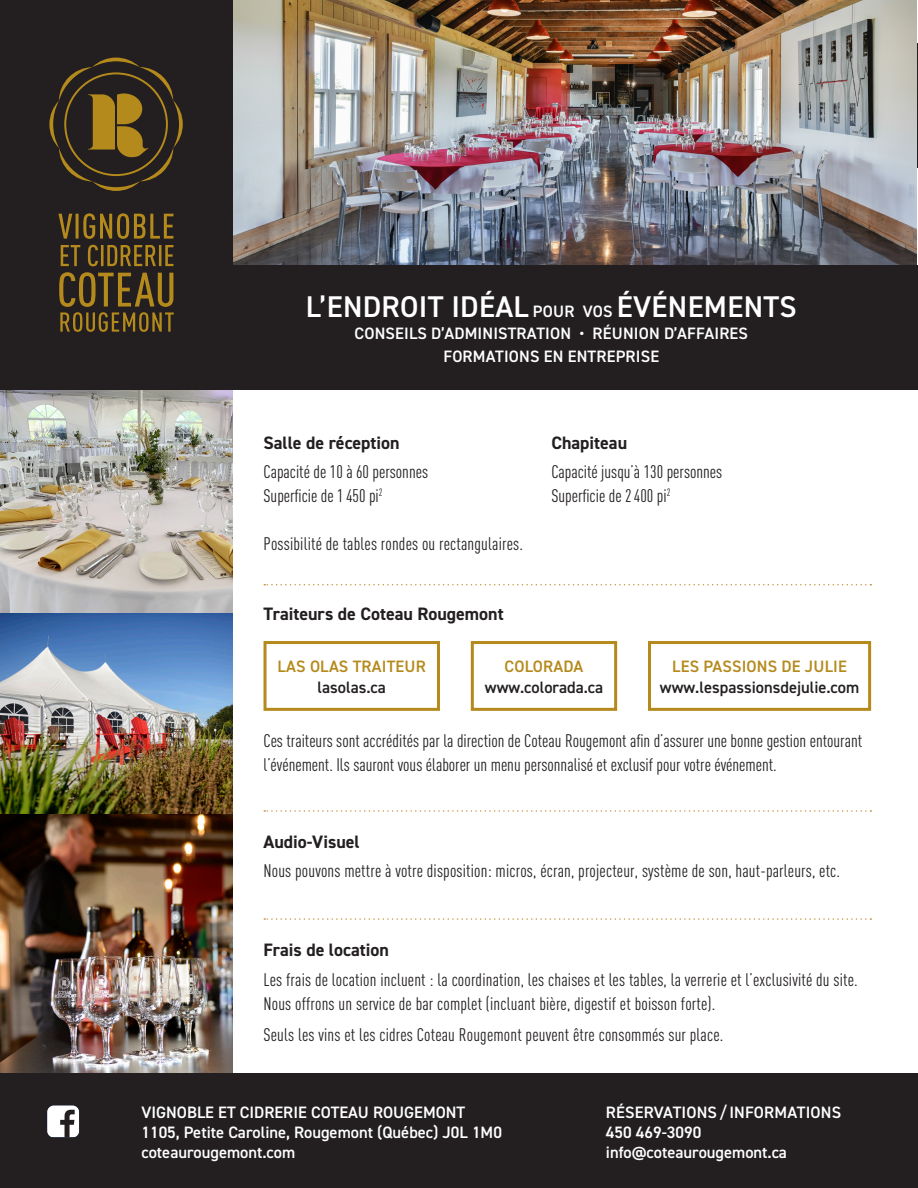
<style>
.page{position:relative;width:918px;height:1188px;background:#fff}
.page>*{position:absolute;margin:0;border:0;box-sizing:border-box;transform-origin:0 0}
.t1{font:600 30px "DIN2014";letter-spacing:.01em;color:#fff}
.t2{font:condensed 18px/24px "DINOT";letter-spacing:.01em;color:#231f20}
.t3{font:700 18px "DIN2014";color:#231f20}
.t4{font:600 16.5px "DIN2014";color:#fff}
.t5{font:600 16.5px "DIN2014";color:#231f20}
.t6{font:600 16.5px "DIN2014";letter-spacing:.01em;color:#b58a1c}
.s1{font-size:16.5px}
</style>
<div class="page">
<img style="left:0;top:389px;width:232px;height:684px">
<img style="left:232px;top:0;width:685px;height:265px">
<div style="left:232px;top:265px;width:686px;height:124px;background:#231f20"></div>
<div style="left:0;top:0;width:232px;height:389px;background:#231f20"></div>
<svg style="left:49px;top:58px;width:134px;height:133px"></svg>
<svg style="left:59px;top:272px;width:115px;height:60px"></svg>
<svg style="left:61px;top:245px;width:112px;height:21px"></svg>
<svg style="left:58px;top:213px;width:115px;height:26px"></svg>
<svg style="left:264px;top:584px;width:607px;height:1px"></svg>
<svg style="left:264px;top:810px;width:607px;height:2px"></svg>
<svg style="left:264px;top:918px;width:607px;height:2px"></svg>
<div style="left:0;top:1073px;width:918px;height:115px;background:#231f20"></div>
<svg style="left:47px;top:1106px;width:32px;height:31px"></svg>
<div style="left:264px;top:641px;width:176px;height:70px;border:3px solid #b58a1c"></div>
<div style="left:471px;top:641px;width:146px;height:70px;border:3px solid #b58a1c"></div>
<div style="left:648px;top:641px;width:223px;height:70px;border:3px solid #b58a1c"></div>
<p class="t1" style="left:306px;top:286px;width:492px">L’ENDROIT IDÉAL <span class="s1">POUR VOS</span> ÉVÉNEMENTS</p>
<p class="t4" style="left:355px;top:323px;width:395px">CONSEILS D’ADMINISTRATION • RÉUNION D’AFFAIRES</p>
<p class="t4" style="left:444px;top:345px;width:217px">FORMATIONS EN ENTREPRISE</p>
<p class="t3" style="left:264px;top:430px;width:138px">Salle de réception</p>
<p class="t2" style="left:264px;top:459px;width:166px">Capacité de 10 à 60 personnes</p>
<p class="t2" style="left:264px;top:483px;width:121px">Superficie de 1450 pi<sup>2</sup></p>
<p class="t2" style="left:264px;top:532px;width:261px">Possibilité de tables rondes ou rectangulaires.</p>
<p class="t3" style="left:264px;top:602px;width:242px">Traiteurs de Coteau Rougemont</p>
<p class="t3" style="left:551px;top:430px;width:77px">Chapiteau</p>
<p class="t2" style="left:551px;top:459px;width:172px">Capacité jusqu’à 130 personnes</p>
<p class="t2" style="left:551px;top:483px;width:121px">Superficie de 2400 pi<sup>2</sup></p>
<p class="t6" style="left:278px;top:655px;width:150px">LAS OLAS TRAITEUR</p>
<p class="t5" style="left:318px;top:676px;width:70px">lasolas.ca</p>
<p class="t6" style="left:505px;top:655px;width:80px">COLORADA</p>
<p class="t5" style="left:485px;top:676px;width:120px">www.colorada.ca</p>
<p class="t6" style="left:672px;top:655px;width:176px">LES PASSIONS DE JULIE</p>
<p class="t5" style="left:660px;top:676px;width:201px">www.lespassionsdejulie.com</p>
<p class="t2" style="left:264px;top:728px;width:600px">Ces traiteurs sont accrédités par la direction de Coteau Rougemont afin d’assurer une bonne gestion entourant l’événement. Ils sauront vous élaborer un menu personnalisé et exclusif pour votre événement.</p>
<p class="t3" style="left:264px;top:830px;width:98px">Audio-Visuel</p>
<p class="t2" style="left:264px;top:859px;width:578px">Nous pouvons mettre à votre disposition: micros, écran, projecteur, système de son, haut-parleurs, etc.</p>
<p class="t3" style="left:264px;top:938px;width:127px">Frais de location</p>
<p class="t2" style="left:264px;top:967px;width:596px">Les frais de location incluent : la coordination, les chaises et les tables, la verrerie et l’exclusivité du site.<br>Nous offrons un service de bar complet (incluant bière, digestif et boisson forte).</p>
<p class="t2" style="left:264px;top:1022px;width:461px">Seuls les vins et les cidres Coteau Rougemont peuvent être consommés sur place.</p>
<p class="t4" style="left:141px;top:1102px;width:325px">VIGNOBLE ET CIDRERIE COTEAU ROUGEMONT</p>
<p class="t4" style="left:141px;top:1122px;width:362px">1105, Petite Caroline, Rougemont (Québec) J0L 1M0</p>
<p class="t4" style="left:141px;top:1141px;width:155px">coteaurougemont.com</p>
<p class="t4" style="left:606px;top:1102px;width:237px">RÉSERVATIONS/ INFORMATIONS</p>
<p class="t4" style="left:606px;top:1122px;width:97px">450 469-3090</p>
<p class="t4" style="left:606px;top:1141px;width:183px">info@coteaurougemont.ca</p>
</div>
